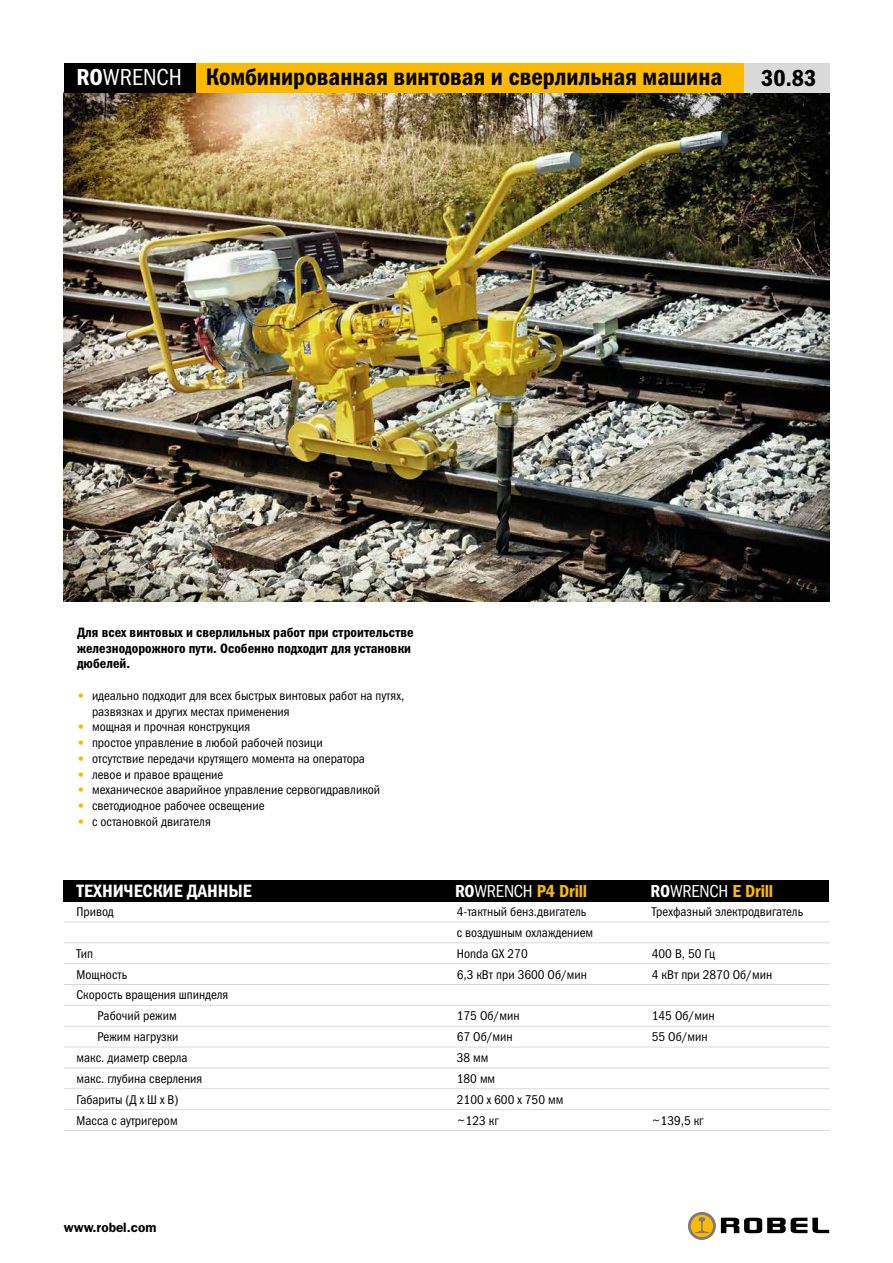
<style>
.page{position:relative;width:893px;height:1263px;background:#fff}
.page>*{position:absolute;margin:0;border:0;box-sizing:border-box;transform-origin:0 0}
.t1{font:24px "Franklin Gothic Demi Cond C";color:#000}
.t2{font:600 condensed 24px "Franklin Gothic";color:#000}
.t3{font:18px "Franklin Gothic Demi Cond C";color:#fff}
.t4{font:600 condensed 18px "Franklin Gothic";letter-spacing:-.01em;color:#fbba00}
.t5{font:condensed 18px "Franklin Gothic";letter-spacing:-.01em;color:#fff}
.t6{font:13.65px/15.8px "Franklin Gothic Demi Cond C";color:#000}
.t7{font:600 13.5px "Franklin Gothic";color:#000}
.t8{font:12.75px/20.9px "Franklin Gothic Book Cond C";color:#000}
.s1{font-family:"Franklin Gothic";font-weight:600;font-stretch:condensed;color:#fff}
.s2{font-family:"Franklin Gothic";font-stretch:condensed;color:#fff}
.s3{font-family:"Franklin Gothic";color:#fbba00}
.s4{color:#fff}
.s5{font-weight:400;color:#fff}
.s6{font-weight:600}
.s7{font-weight:600;color:#fbba00}
</style>
<div class="page">
<img style="left:64px;top:93px;width:765px;height:508px">
<hr style="left:64px;top:901px;width:766px;height:1px;background:#dadada">
<hr style="left:64px;top:921px;width:766px;height:1px;background:#dadada">
<hr style="left:64px;top:942px;width:766px;height:1px;background:#dadada">
<hr style="left:64px;top:963px;width:766px;height:1px;background:#dadada">
<hr style="left:64px;top:984px;width:766px;height:1px;background:#dadada">
<hr style="left:64px;top:1005px;width:766px;height:1px;background:#dadada">
<hr style="left:64px;top:1026px;width:766px;height:1px;background:#dadada">
<hr style="left:64px;top:1047px;width:766px;height:1px;background:#dadada">
<hr style="left:64px;top:1067px;width:766px;height:1px;background:#dadada">
<hr style="left:64px;top:1088px;width:766px;height:1px;background:#dadada">
<hr style="left:64px;top:1109px;width:766px;height:1px;background:#dadada">
<hr style="left:64px;top:1130px;width:766px;height:1px;background:#dadada">
<div style="left:196px;top:64px;width:562px;height:29px;background:#fbba00"></div>
<div style="left:64px;top:64px;width:132px;height:29px;background:#000"></div>
<div style="left:744px;top:64px;width:85px;height:29px;background:#dadada"></div>
<div style="left:64px;top:880px;width:765px;height:21px;background:#000"></div>
<svg style="left:688px;top:1212px;width:28px;height:28px"></svg>
<svg style="left:721px;top:1218px;width:108px;height:15px"></svg>
<svg style="left:691px;top:1215px;width:22px;height:22px"></svg>
<svg style="left:695px;top:1217px;width:14px;height:16px"></svg>
<h1 class="t1" style="left:77px;top:64px;width:647px"><span class="s1">RO</span><span class="s2">WRENCH</span> Комбинированная винтовая и сверлильная машина</h1>
<h1 class="t2" style="left:761px;top:64px;width:57px">30.83</h1>
<p class="t6" style="left:77px;top:624px;width:338px">Для всех винтовых и сверлильных работ при строительстве железнодорожного пути. Особенно подходит для уcтановки дюбелей.</p>
<p class="t8" style="left:92px;top:687px;width:314px;line-height:15.8px;text-indent:-15px"><span class="s3">•</span> идеально подходит для всех быстрых винтовых работ на путях, развязках и других местах применения</p>
<p class="t8" style="left:77px;top:716px;width:175px"><span class="s3">•</span> мощная и прочная конструкция</p>
<p class="t8" style="left:77px;top:732px;width:247px"><span class="s3">•</span> простое управление в любой рабочей позици</p>
<p class="t8" style="left:77px;top:748px;width:289px"><span class="s3">•</span> отсутствие передачи крутящего момента на оператора</p>
<p class="t8" style="left:77px;top:764px;width:148px"><span class="s3">•</span> левое и правое вращение</p>
<p class="t8" style="left:77px;top:779px;width:305px"><span class="s3">•</span> механическое аварийное управление сервогидравликой</p>
<p class="t8" style="left:77px;top:795px;width:189px"><span class="s3">•</span> светодиодное рабочее освещение</p>
<p class="t8" style="left:77px;top:811px;width:135px"><span class="s3">•</span> с остановкой двигателя</p>
<h2 class="t3" style="left:77px;top:881px;width:177px">ТЕХНИЧЕСКИЕ ДАННЫЕ</h2>
<h2 class="t4" style="left:455px;top:881px;width:134px"><span class="s4">RO</span><span class="s5">WRENCH</span> P4 Drill</h2>
<h2 class="t5" style="left:651px;top:881px;width:124px"><span class="s6">RO</span>WRENCH <span class="s7">E Drill</span></h2>
<p class="t8" style="left:77px;top:901px;width:39px">Привод</p>
<p class="t8" style="left:457px;top:901px;width:131px">4-тактный бенз.двигатель</p>
<p class="t8" style="left:652px;top:901px;width:153px">Трехфазный электродвигатель</p>
<p class="t8" style="left:457px;top:922px;width:138px">с воздушным охлаждением</p>
<p class="t8" style="left:77px;top:943px;width:18px">Тип</p>
<p class="t8" style="left:457px;top:943px;width:72px">Honda GX 270</p>
<p class="t8" style="left:652px;top:943px;width:65px">400 В, 50 Гц</p>
<p class="t8" style="left:77px;top:964px;width:52px">Мощность</p>
<p class="t8" style="left:457px;top:964px;width:132px">6,3 кВт при 3600 Об/мин</p>
<p class="t8" style="left:652px;top:964px;width:122px">4 кВт при 2870 Об/мин</p>
<p class="t8" style="left:97px;top:984px;width:133px;text-indent:-21px">Скорость вращения шпинделя<br>Рабочий режим</p>
<p class="t8" style="left:457px;top:1005px;width:64px">175 Об/мин</p>
<p class="t8" style="left:652px;top:1005px;width:64px">145 Об/мин</p>
<p class="t8" style="left:97px;top:1026px;width:83px">Режим нагрузки</p>
<p class="t8" style="left:457px;top:1026px;width:57px">67 Об/мин</p>
<p class="t8" style="left:652px;top:1026px;width:57px">55 Об/мин</p>
<p class="t8" style="left:77px;top:1047px;width:112px">макс. диаметр сверла</p>
<p class="t8" style="left:457px;top:1047px;width:33px">38 мм</p>
<p class="t8" style="left:77px;top:1068px;width:127px">макс. глубина сверления</p>
<p class="t8" style="left:457px;top:1068px;width:40px">180 мм</p>
<p class="t8" style="left:77px;top:1089px;width:103px">Габариты (Д x Ш x В)</p>
<p class="t8" style="left:457px;top:1089px;width:108px">2100 x 600 x 750 мм</p>
<p class="t8" style="left:77px;top:1110px;width:103px">Масса с аутригером</p>
<p class="t8" style="left:457px;top:1110px;width:44px">~123 кг</p>
<p class="t8" style="left:652px;top:1110px;width:54px">~139,5 кг</p>
<p class="t7" style="left:64px;top:1219px;width:94px">www.robel.com</p>
</div>
